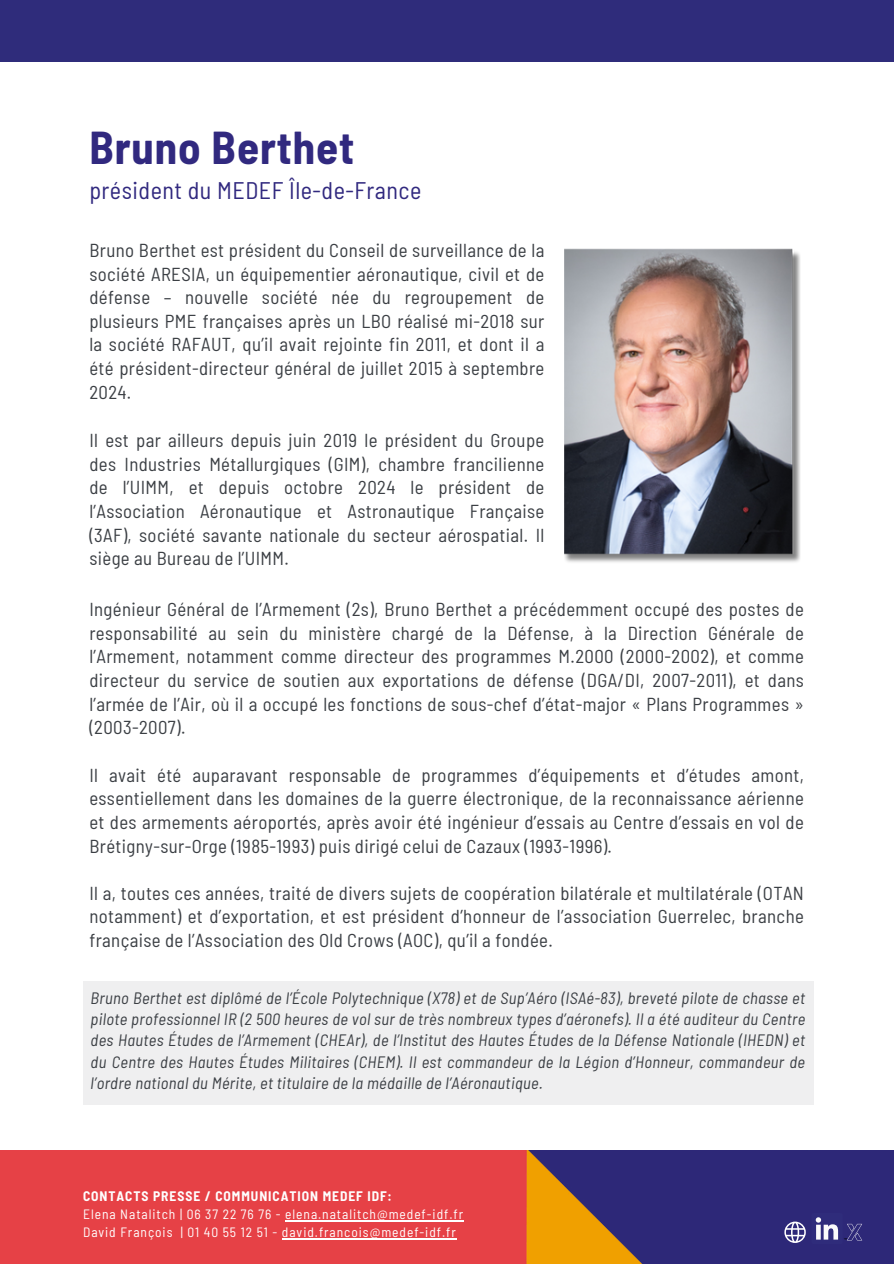
<style>
.page{position:relative;width:894px;height:1264px;background:#fff}
.page>*{position:absolute;margin:0;border:0;box-sizing:border-box;transform-origin:0 0}
.t1{font:700 semi-condensed 45px "Barlow";letter-spacing:.02em;color:#31297f}
.t2{font:semi-condensed 24px "Barlow";letter-spacing:.02em;color:#31297f}
.t3{font:semi-condensed 18.75px/23.7px "Barlow";letter-spacing:.02em;color:#3b3f44;text-align:justify}
.t4{font:italic semi-condensed 16.5px/21.3px "Barlow";letter-spacing:.02em;color:#3b3f44;text-align:justify}
.t5{font:semi-condensed 13.5px "Barlow";letter-spacing:.07em;color:#fff}
.t6{font:700 semi-condensed 13.5px "Barlow";letter-spacing:.07em;color:#fff}
</style>
<div class="page">
<img style="left:0;top:1150px;width:893px;height:113px">
<div style="left:0;top:0;width:893px;height:1113px;background:#2f2c7b"></div>
<div style="left:0;top:62px;width:893px;height:1055px;background:#fff"></div>
<img style="left:564px;top:248px;width:236px;height:314px">
<div style="left:83px;top:981px;width:729px;height:123px;background:#efeff0"></div>
<div style="left:811px;top:1213px;width:31px;height:30px;background:#2f2c7b;border-radius:2px"></div>
<svg style="left:815px;top:1217px;width:22px;height:22px"></svg>
<svg style="left:843px;top:1223px;width:19px;height:17px"></svg>
<svg style="left:784px;top:1221px;width:21px;height:21px"></svg>
<hr style="left:285px;top:1220px;width:179px;height:1px;background:#fff">
<hr style="left:282px;top:1238px;width:174px;height:1px;background:#fff">
<h3 class="t1" style="left:89px;top:119px;width:266px">Bruno Berthet</h3>
<h3 class="t2" style="left:89px;top:174px;width:333px">président du MEDEF Île-de-France</h3>
<p class="t3" style="left:89px;top:237px;width:456px">Bruno Berthet est président du Conseil de surveillance de la société ARESIA, un équipementier aéronautique, civil et de défense – nouvelle société née du regroupement de plusieurs PME françaises après un LBO réalisé mi-2018 sur la société RAFAUT, qu’il avait rejointe fin 2011, et dont il a été président-directeur général de juillet 2015 à septembre 2024.</p>
<p class="t3" style="left:89px;top:428px;width:456px">Il est par ailleurs depuis juin 2019 le président du Groupe des Industries Métallurgiques (GIM), chambre francilienne de l’UIMM, et depuis octobre 2024 le président de l’Association Aéronautique et Astronautique Française (3AF), société savante nationale du secteur aérospatial. Il siège au Bureau de l’UIMM.</p>
<h2 class="t3" style="left:89px;top:597px;width:715px">Ingénieur Général de l’Armement (2s), Bruno Berthet a précédemment occupé des postes de responsabilité au sein du ministère chargé de la Défense, à la Direction Générale de l’Armement, notamment comme directeur des programmes M.2000 (2000-2002), et comme directeur du service de soutien aux exportations de défense (DGA/DI, 2007-2011), et dans l’armée de l’Air, où il a occupé les fonctions de sous-chef d’état-major « Plans Programmes » (2003-2007).</h2>
<h2 class="t3" style="left:89px;top:762px;width:715px">Il avait été auparavant responsable de programmes d’équipements et d’études amont, essentiellement dans les domaines de la guerre électronique, de la reconnaissance aérienne et des armements aéroportés, après avoir été ingénieur d’essais au Centre d’essais en vol de Brétigny-sur-Orge (1985-1993) puis dirigé celui de Cazaux (1993-1996).</h2>
<h2 class="t3" style="left:89px;top:880px;width:715px">Il a, toutes ces années, traité de divers sujets de coopération bilatérale et multilatérale (OTAN notamment) et d’exportation, et est président d’honneur de l’association Guerrelec, branche française de l’Association des Old Crows (AOC), qu’il a fondée.</h2>
<p class="t4" style="left:91px;top:986px;width:715px">Bruno Berthet est diplômé de l’École Polytechnique (X78) et de Sup’Aéro (ISAé-83), breveté pilote de chasse et pilote professionnel IR (2 500 heures de vol sur de très nombreux types d’aéronefs). Il a été auditeur du Centre des Hautes Études de l’Armement (CHEAr), de l’Institut des Hautes Études de la Défense Nationale (IHEDN) et du Centre des Hautes Études Militaires (CHEM). Il est commandeur de la Légion d’Honneur, commandeur de l’ordre national du Mérite, et titulaire de la médaille de l’Aéronautique.</p>
<h2 class="t6" style="left:83px;top:1187px;width:310px">CONTACTS PRESSE / COMMUNICATION MEDEF IDF:</h2>
<h2 class="t5" style="left:83px;top:1205px;width:381px">Elena Natalitch | 06 37 22 76 76 - elena.natalitch@medef-idf.fr</h2>
<p class="t5" style="left:83px;top:1223px;width:374px">David François | 01 40 55 12 51 - david.francois@medef-idf.fr</p>
</div>
